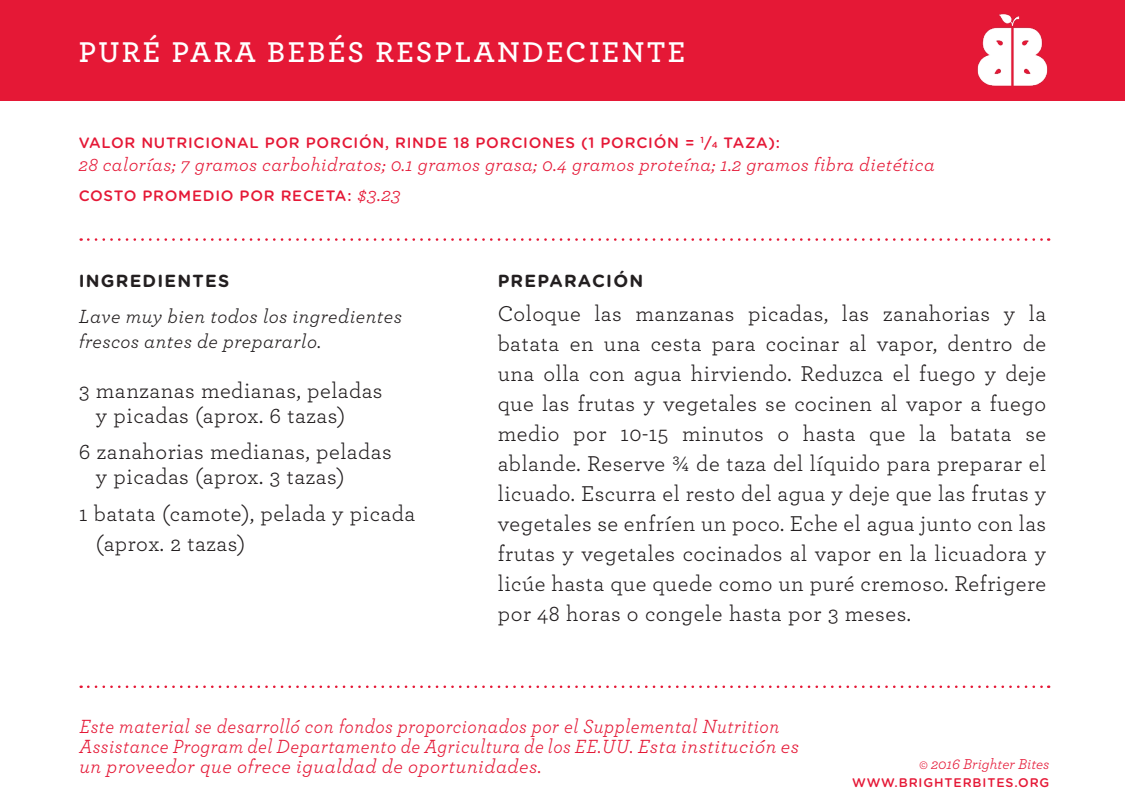
<style>
.page{position:relative;width:1125px;height:810px;background:#fff}
.page>*{position:absolute;margin:0;border:0;box-sizing:border-box;transform-origin:0 0}
.t1{font:600 30px "Archer";letter-spacing:.08em;color:#fff}
.t2{font:22.5px/30px "Archer";letter-spacing:.015em;color:#231f20}
.t3{font:italic 20px/20px "Archer";letter-spacing:.03em;color:#e51836;scale:.93 1}
.t4{font:italic 20px/25px "Archer";letter-spacing:.025em;color:#231f20}
.t5{font:italic 19.25px "Archer";letter-spacing:.025em;color:#e51836}
.t6{font:700 17.5px "Gotham Rounded";letter-spacing:.07em;color:#231f20}
.t7{font:500 15px "Gotham Rounded";letter-spacing:.05em;color:#e51836}
.t8{font:italic 15px "Archer";color:#e51836}
.t9{font:500 12.5px "Gotham Rounded";letter-spacing:.07em;color:#e51836}
.s1{font-size:8.75px}
.s2{font-family:"Archer";font-weight:400;font-style:italic;font-size:20px}
</style>
<div class="page">
<div style="left:0;top:0;width:1125px;height:101px;background:#e51836"></div>
<svg style="left:88px;top:238px;width:961px;height:3px"></svg>
<svg style="left:88px;top:686px;width:961px;height:2px"></svg>
<img style="left:977px;top:14px;width:71px;height:72px">
<p class="t1" style="left:79px;top:29px;width:608px">PURÉ PARA BEBÉS RESPLANDECIENTE</p>
<p class="t7" style="left:79px;top:132px;width:703px">VALOR NUTRICIONAL POR PORCIÓN, RINDE 18 PORCIONES (1 PORCIÓN = <sup>1</sup>/<span class="s1">4</span> TAZA):</p>
<p class="t5" style="left:79px;top:150px;width:858px">28 calorías; 7 gramos carbohidratos; 0.1 gramos grasa; 0.4 gramos proteína; 1.2 gramos fibra dietética</p>
<p class="t7" style="left:79px;top:185px;width:324px">COSTO PROMEDIO POR RECETA: <span class="s2">$3.23</span></p>
<p class="t6" style="left:79px;top:268px;width:152px">INGREDIENTES</p>
<p class="t4" style="left:79px;top:303px;width:325px">Lave muy bien todos los ingredientes frescos antes de prepararlo.</p>
<p class="t2" style="left:96px;top:377px;width:288px;line-height:25px;text-indent:-17px">3 manzanas medianas, peladas y picadas (aprox. 6 tazas)</p>
<p class="t2" style="left:96px;top:438px;width:297px;line-height:25px;text-indent:-17px">6 zanahorias medianas, peladas y picadas (aprox. 3 tazas)</p>
<p class="t2" style="left:96px;top:497px;width:321px;text-indent:-17px">1 batata (camote), pelada y picada (aprox. 2 tazas)</p>
<p class="t6" style="left:498px;top:268px;width:147px">PREPARACIÓN</p>
<p class="t2" style="left:498px;top:297px;width:550px;text-align:justify">Coloque las manzanas picadas, las zanahorias y la batata en una cesta para cocinar al vapor, dentro de una olla con agua hirviendo. Reduzca el fuego y deje que las frutas y vegetales se cocinen al vapor a fuego medio por 10-15 minutos o hasta que la batata se ablande. Reserve ¾ de taza del líquido para preparar el licuado. Escurra el resto del agua y deje que las frutas y vegetales se enfríen un poco. Eche el agua junto con las frutas y vegetales cocinados al vapor en la licuadora y licúe hasta que quede como un puré cremoso. Refrigere por 48 horas o congele hasta por 3 meses.</p>
<p class="t3" style="left:79px;top:715px;width:775px">Este material se desarrolló con fondos proporcionados por el Supplemental Nutrition<br>Assistance Program del Departamento de Agricultura de los EE.UU. Esta institución es un proveedor que ofrece igualdad de oportunidades.</p>
<p class="t8" style="left:919px;top:753px;width:132px">© 2016 Brighter Bites</p>
<p class="t9" style="left:852px;top:773px;width:199px">WWW.BRIGHTERBITES.ORG</p>
</div>
